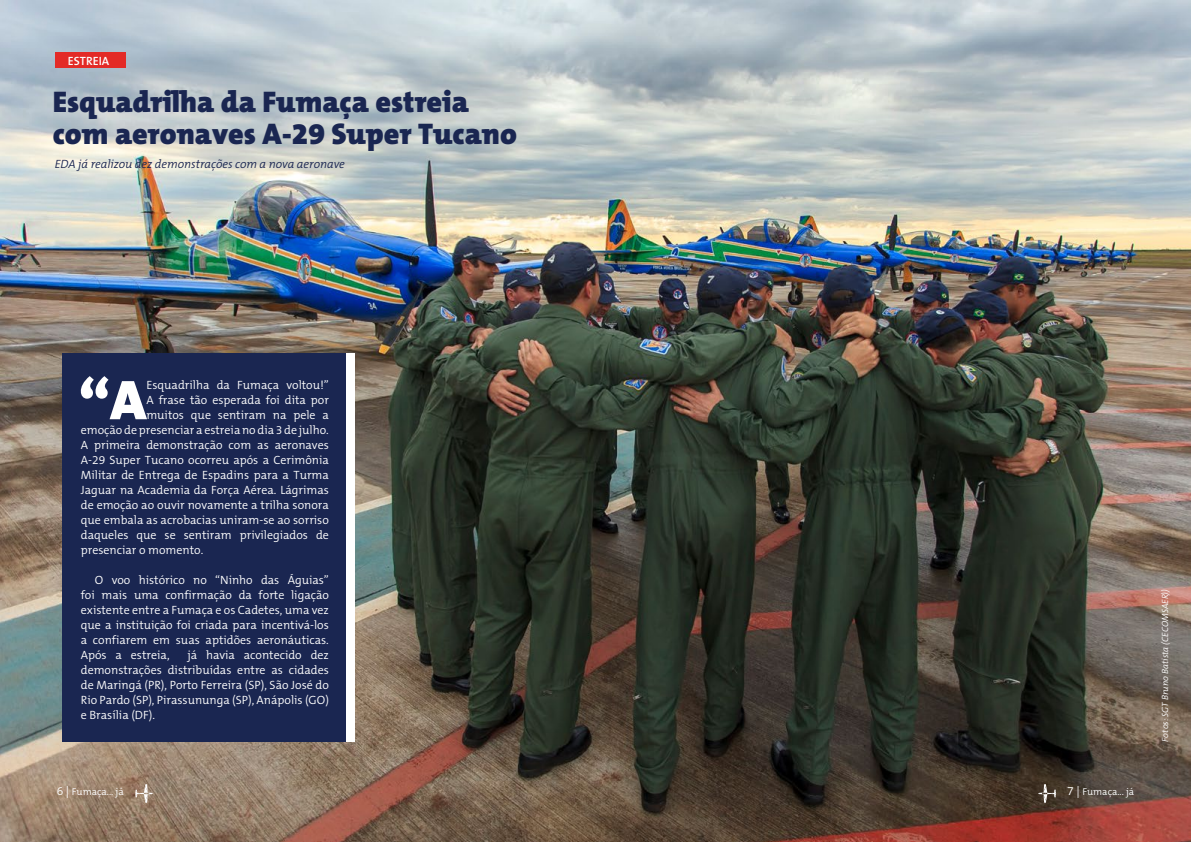
<style>
.page{position:relative;width:1191px;height:842px;background:#fff}
.page>*{position:absolute;margin:0;border:0;box-sizing:border-box;transform-origin:0 0}
.t1{font:900 56.4px "The Mix B9";color:#fff}
.t2{font:900 30px/32px "The Mix B9";color:#1a2651}
.t3{font:300 12px/15px "The Mix B4";color:#fff;text-align:justify}
.t4{font:italic 300 12px "The Mix B4";letter-spacing:-.005em;color:#1a2651}
.t5{font:600 12px "The Mix B6";color:#fff}
.t6{font:300 10px "The Mix B4";color:#fff}
.t7{font:italic 300 9px "The Mix B4";color:#fff}
.s1{font-size:12px}
</style>
<div class="page">
<img style="left:0;top:0;width:1191px;height:842px">
<div style="left:62px;top:353px;width:284px;height:389px;background:#1a2651"></div>
<div style="left:346px;top:353px;width:8px;height:389px;background:#fff"></div>
<div style="left:55px;top:52px;width:70px;height:16px;background:#e32a26"></div>
<svg style="left:135px;top:784px;width:18px;height:19px"></svg>
<svg style="left:1038px;top:784px;width:19px;height:19px"></svg>
<p class="t5" style="left:68px;top:54px;width:43px">ESTREIA</p>
<h2 class="t2" style="left:53px;top:87px;width:466px">Esquadrilha da Fumaça estreia com aeronaves A-29 Super Tucano</h2>
<p class="t4" style="left:55px;top:158px;width:292px">EDA já realizou dez demonstrações com a nova aeronave</p>
<h1 class="t1" style="left:79px;top:370px;width:69px">“A</h1>
<p class="t3" style="left:146px;top:378px;width:184px">Esquadrilha da Fumaça voltou!”</p>
<p class="t3" style="left:146px;top:393px;width:184px">A frase tão esperada foi dita por</p>
<p class="t3" style="left:146px;top:408px;width:184px">muitos que sentiram na pele a</p>
<p class="t3" style="left:81px;top:423px;width:250px">emoção de presenciar a estreia no dia 3 de julho.</p>
<p class="t3" style="left:81px;top:438px;width:250px">A primeira demonstração com as aeronaves</p>
<p class="t3" style="left:81px;top:453px;width:250px">A-29 Super Tucano ocorreu após a Cerimônia</p>
<p class="t3" style="left:81px;top:468px;width:250px">Militar de Entrega de Espadins para a Turma</p>
<p class="t3" style="left:81px;top:483px;width:250px">Jaguar na Academia da Força Aérea. Lágrimas</p>
<p class="t3" style="left:81px;top:498px;width:250px">de emoção ao ouvir novamente a trilha sonora</p>
<p class="t3" style="left:81px;top:513px;width:250px">que embala as acrobacias uniram-se ao sorriso</p>
<p class="t3" style="left:81px;top:528px;width:250px">daqueles que se sentiram privilegiados de</p>
<p class="t3" style="left:81px;top:543px;width:124px">presenciar o momento.</p>
<p class="t3" style="left:81px;top:573px;width:250px;text-indent:14px">O voo histórico no “Ninho das Águias” foi mais uma confirmação da forte ligação existente entre a Fumaça e os Cadetes, uma vez que a instituição foi criada para incentivá-los a confiarem em suas aptidões aeronáuticas.<br>Após a estreia,</p>
<p class="t3" style="left:81px;top:648px;width:250px;text-indent:107px">já havia acontecido dez demonstrações distribuídas entre as cidades de Maringá (PR), Porto Ferreira (SP), São José do Rio Pardo (SP), Pirassununga (SP), Anápolis (GO) e Brasília (DF).</p>
<p class="t6" style="left:57px;top:786px;width:69px"><span class="s1">6 |</span> Fumaça... já</p>
<p class="t6" style="left:1067px;top:786px;width:69px"><span class="s1">7 |</span> Fumaça... já</p>
<p class="t7" style="left:1160px;top:742px;width:154px;rotate:-90deg">Fotos: SGT Bruno Batista (CECOMSAER))</p>
</div>
